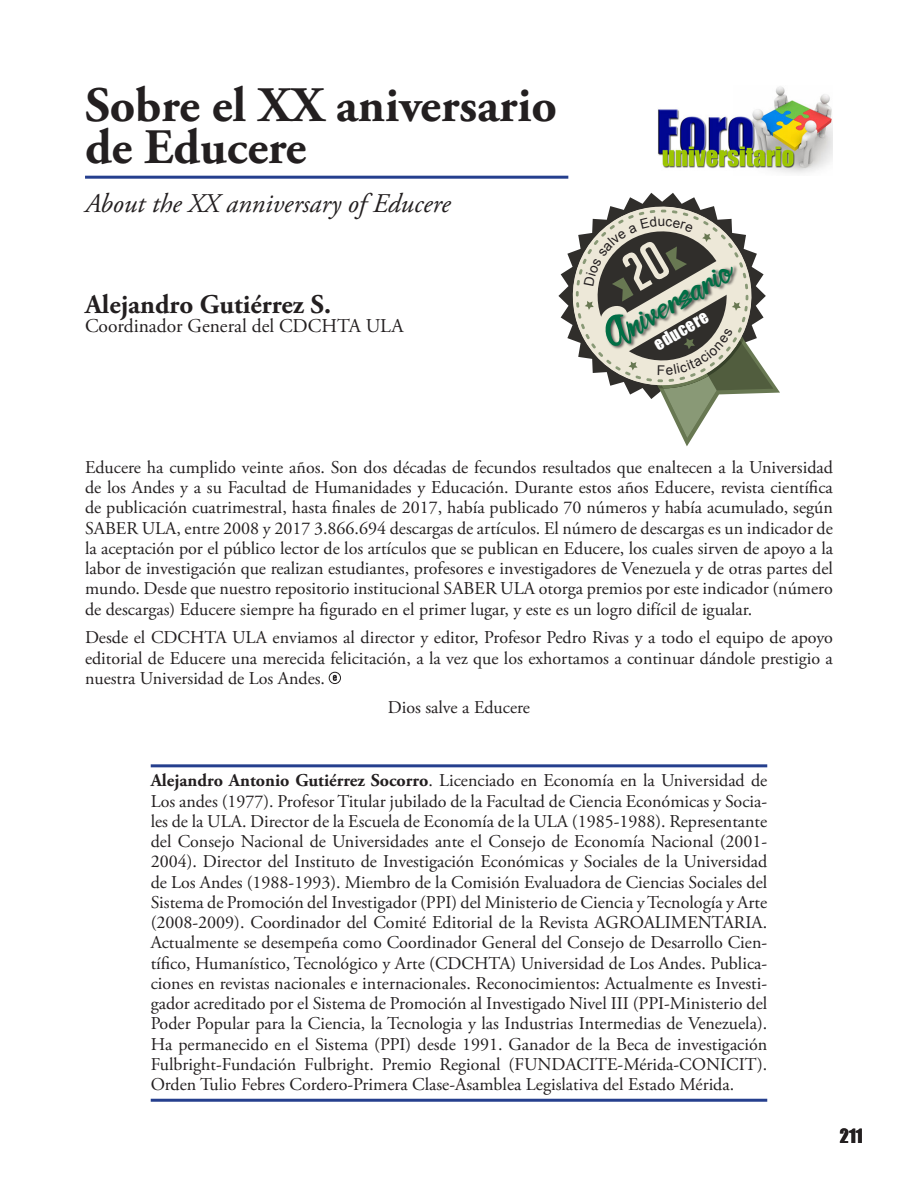
<style>
.page{position:relative;width:918px;height:1188px;background:#fff}
.page>*{position:absolute;margin:0;border:0;box-sizing:border-box;transform-origin:0 0}
.TITULO_ART_Sin{font:700 49.5px "Adobe Garamond Pro";color:#231f20}
.TITULO_ART_Con{font:700 49.5px "Adobe Garamond Pro";color:#231f20}
.t1{font:29.1px "Clarita Script";color:#016e45}
.Titulo_Ingles{font:italic 27px "Adobe Garamond Pro";color:#231f20}
.Autores{font:700 27px "Adobe Garamond Pro";color:#231f20}
.Correo_Univer_-_con{font:19.5px "Adobe Garamond Pro";color:#231f20}
.Biografias_ambas{font:18px/20.2px "Adobe Garamond Pro";color:#231f20;text-align:justify}
.t2{font:18px "Impact";color:#231f20}
.t3{font:16.5px "Impact";color:#fff}
.s1{font-size:43.5px}
.s2{font-weight:700}
</style>
<div class="page">
<hr style="left:85px;top:176px;width:483px;height:3px;background:#253f8e">
<hr style="left:151px;top:764px;width:616px;height:3px;background:#253f8e">
<hr style="left:151px;top:1099px;width:616px;height:3px;background:#253f8e">
<svg style="left:333px;top:675px;width:4px;height:6px"></svg>
<div style="left:329px;top:672px;width:12px;height:12px;border:1px solid #231f20;border-radius:50%"></div>
<img style="left:658px;top:86px;width:175px;height:87px">
<svg style="left:558px;top:193px;width:222px;height:253px"></svg>
<p class="TITULO_ART_Sin" style="left:85px;top:76px;width:474px">Sobre el XX aniversario</p>
<p class="TITULO_ART_Con" style="left:85px;top:118px;width:223px">de Educere</p>
<p class="Titulo_Ingles" style="left:85px;top:187px;width:367px">About the XX anniversary of Educere</p>
<p class="Autores" style="left:85px;top:289px;width:248px">Alejandro Gutiérrez S.</p>
<p class="Correo_Univer_-_con" style="left:85px;top:314px;width:320px">Coordinador General del CDCHTA ULA</p>
<p class="t1" style="left:599px;top:328px;width:143px;rotate:-30deg"><span class="s1">A</span>niversario</p>
<p class="t3" style="left:649px;top:334px;width:61px;rotate:-30deg">educere</p>
<p class="Biografias_ambas" style="left:85px;top:458px;width:750px">Educere ha cumplido veinte años. Son dos décadas de fecundos resultados que enaltecen a la Universidad de los Andes y a su Facultad de Humanidades y Educación. Durante estos años Educere, revista científica de publicación cuatrimestral, hasta finales de 2017, había publicado 70 números y había acumulado, según SABER ULA, entre 2008 y 2017 3.866.694 descargas de artículos. El número de descargas es un indicador de la aceptación por el público lector de los artículos que se publican en Educere, los cuales sirven de apoyo a la labor de investigación que realizan estudiantes, profesores e investigadores de Venezuela y de otras partes del mundo. Desde que nuestro repositorio institucional SABER ULA otorga premios por este indicador (número de descargas) Educere siempre ha figurado en el primer lugar, y este es un logro difícil de igualar.</p>
<p class="Biografias_ambas" style="left:85px;top:628px;width:749px">Desde el CDCHTA ULA enviamos al director y editor, Profesor Pedro Rivas y a todo el equipo de apoyo editorial de Educere una merecida felicitación, a la vez que los exhortamos a continuar dándole prestigio a nuestra Universidad de Los Andes.</p>
<p class="Biografias_ambas" style="left:388px;top:697px;width:144px">Dios salve a Educere</p>
<p class="Biografias_ambas" style="left:151px;top:771px;width:618px"><span class="s2">Alejandro Antonio Gutiérrez Socorro</span>. Licenciado en Economía en la Universidad de Los andes (1977). Profesor Titular jubilado de la Facultad de Ciencia Económicas y Socia&shy;les de la ULA. Director de la Escuela de Economía de la ULA (1985-1988). Representante del Consejo Nacional de Universidades ante el Consejo de Economía Nacional (2001- 2004). Director del Instituto de Investigación Económicas y Sociales de la Universidad de Los Andes (1988-1993). Miembro de la Comisión Evaluadora de Ciencias Sociales del Sistema de Promoción del Investigador (PPI) del Ministerio de Ciencia y Tecnología y Arte (2008-2009). Coordinador del Comité Editorial de la Revista AGROALIMENTARIA.<br>Actualmente se desempeña como Coordinador General del Consejo de Desarrollo Cien&shy;tífico, Humanístico, Tecnológico y Arte (CDCHTA) Universidad de Los Andes. Publica&shy;ciones en revistas nacionales e internacionales. Reconocimientos: Actualmente es Investi&shy;gador acreditado por el Sistema de Promoción al Investigado Nivel III (PPI-Ministerio del Poder Popular para la Ciencia, la Tecnologia y las Industrias Intermedias de Venezuela).<br>Ha permanecido en el Sistema (PPI) desde 1991. Ganador de la Beca de investigación Fulbright-Fundación Fulbright. Premio Regional (FUNDACITE-Mérida-CONICIT).<br>Orden Tulio Febres Cordero-Primera Clase-Asamblea Legislativa del Estado Mérida.</p>
<p class="t2" style="left:840px;top:1122px;width:24px">211</p>
</div>
